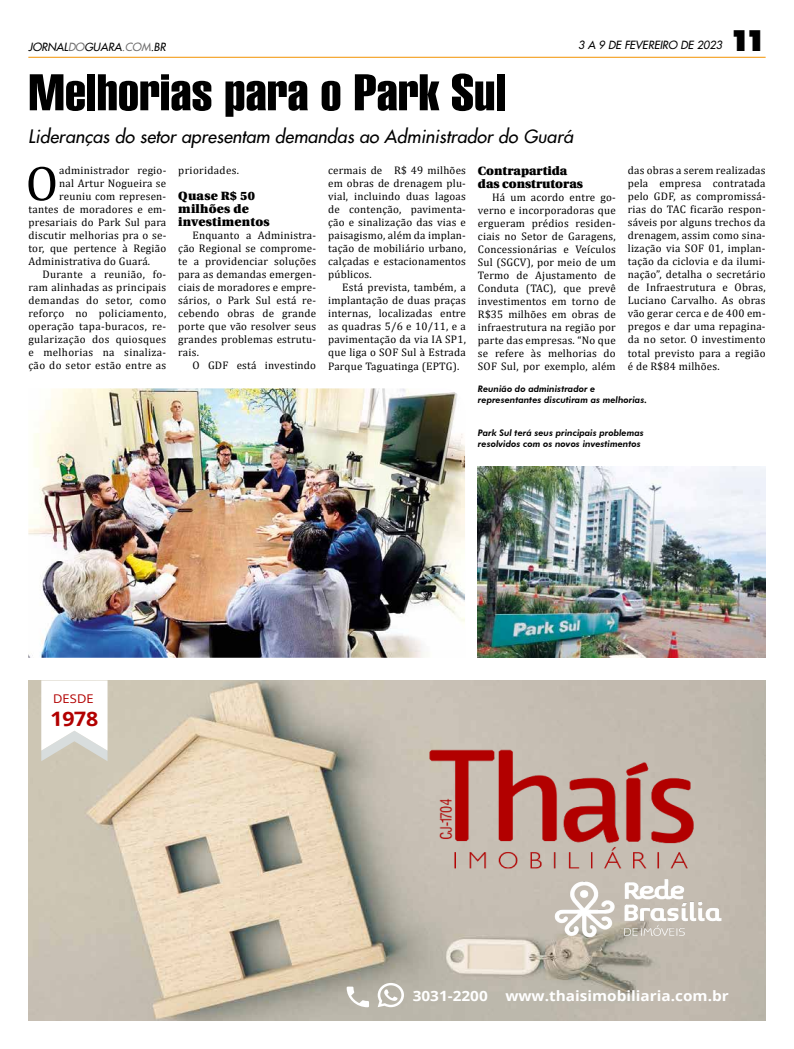
<style>
.page{position:relative;width:794px;height:1049px;background:#fff}
.page>*{position:absolute;margin:0;border:0;box-sizing:border-box;transform-origin:0 0}
.t1{font:50px "Swiss 911 BT Extra Compressed";color:#000;scale:1.25 1}
.t2{font:50px "Cambria";color:#000}
.t3{font:900 29.6px "Futura BT";color:#000}
.t4{font:700 19.8px "Open Sans";color:#b20000;scale:1.08 1}
.t5{font:italic 18px "Futura 2";color:#000}
.t6{font:700 14.2px "Open Sans";color:#fff;scale:1.08 1}
.t7{font:900 12px/13px "Utopia";letter-spacing:.02em;color:#000}
.t8{font:900 12px/13px "Utopia";color:#000}
.t9{font:12px "Open Sans";color:#b20000;scale:1.08 1}
.t10{font:11px/13px "Cambria";letter-spacing:.02em;color:#000;text-align:justify}
.t11{font:italic 11px "Futura 2";color:#000}
.t12{font:italic 800 9px/11px "Futura BT";color:#000}
.s1{color:#706f6f}
</style>
<div class="page">
<hr style="left:28px;top:57px;width:737px;height:1px;background:#f39200">
<img style="left:28px;top:680px;width:737px;height:340px">
<img style="left:378px;top:690px;width:367px;height:191px">
<img style="left:532px;top:869px;width:206px;height:82px">
<svg style="left:41px;top:680px;width:66px;height:81px"></svg>
<svg style="left:378px;top:983px;width:26px;height:24px"></svg>
<svg style="left:347px;top:986px;width:22px;height:21px"></svg>
<img style="left:28px;top:388px;width:437px;height:270px">
<img style="left:478px;top:467px;width:287px;height:191px">
<p class="t11" style="left:28px;top:39px;width:139px">JORNAL<span class="s1">DO</span>GUARA<span class="s1">.COM</span>.BR</p>
<p class="t11" style="left:578px;top:37px;width:145px">3 A 9 DE FEVEREIRO DE 2023</p>
<h2 class="t3" style="left:730px;top:22px;width:37px">11</h2>
<h1 class="t1" style="left:28px;top:64px;width:383px">Melhorias para o Park Sul</h1>
<h3 class="t5" style="left:28px;top:124px;width:546px">Lideranças do setor apresentam demandas ao Administrador do Guará</h3>
<h1 class="t2" style="left:26px;top:154px;width:34px">O</h1>
<p class="t10" style="left:59px;top:164px;width:109px">administrador regio-</p>
<p class="t10" style="left:59px;top:177px;width:108px">nal Artur Nogueira se</p>
<p class="t10" style="left:59px;top:190px;width:109px">reuniu com represen-</p>
<p class="t10" style="left:28px;top:203px;width:139px">tantes de moradores e em-</p>
<p class="t10" style="left:28px;top:216px;width:139px">presariais do Park Sul para</p>
<p class="t10" style="left:28px;top:229px;width:139px">discutir melhorias pra o se-</p>
<p class="t10" style="left:28px;top:242px;width:139px">tor, que pertence à Região</p>
<p class="t10" style="left:28px;top:255px;width:123px">Administrativa do Guará.</p>
<p class="t10" style="left:43px;top:268px;width:125px">Durante a reunião, fo-</p>
<p class="t10" style="left:28px;top:281px;width:139px">ram alinhadas as principais</p>
<p class="t10" style="left:28px;top:294px;width:139px">demandas do setor, como</p>
<p class="t10" style="left:28px;top:307px;width:139px">reforço no policiamento,</p>
<p class="t10" style="left:28px;top:320px;width:139px">operação tapa-buracos, re-</p>
<p class="t10" style="left:28px;top:333px;width:139px">gularização dos quiosques</p>
<p class="t10" style="left:28px;top:346px;width:139px">e melhorias na sinaliza-</p>
<p class="t10" style="left:28px;top:359px;width:139px">ção do setor estão entre as</p>
<p class="t10" style="left:178px;top:164px;width:62px">prioridades.</p>
<p class="t7" style="left:178px;top:190px;width:93px">Quase R$ 50 milhões de investimentos</p>
<p class="t10" style="left:178px;top:229px;width:139px;text-indent:14px">Enquanto a Administra&shy;ção Regional se comprome&shy;te a providenciar soluções para as demandas emergen&shy;ciais de moradores e empre&shy;sários, o Park Sul está re&shy;cebendo obras de grande porte que vão resolver seus grandes problemas estrutu&shy;rais.</p>
<p class="t10" style="left:192px;top:359px;width:125px">O GDF está investindo</p>
<p class="t10" style="left:328px;top:164px;width:139px">cermais de R$ 49 milhões em obras de drenagem plu&shy;vial, incluindo duas lagoas de contenção, pavimenta&shy;ção e sinalização das vias e paisagismo, além da implan&shy;tação de mobiliário urbano, calçadas e estacionamentos públicos.</p>
<p class="t10" style="left:328px;top:281px;width:139px;text-indent:14px">Está prevista, também, a implantação de duas praças internas, localizadas entre as quadras 5/6 e 10/11, e a pavimentação da via IA SP1, que liga o SOF Sul à Estrada Parque Taguatinga (EPTG).</p>
<p class="t8" style="left:478px;top:164px;width:106px">Contrapartida das construtoras</p>
<p class="t10" style="left:478px;top:191px;width:139px;text-indent:14px">Há um acordo entre go&shy;verno e incorporadoras que ergueram prédios residen&shy;ciais no Setor de Garagens, Concessionárias e Veículos Sul (SGCV), por meio de um Termo de Ajustamento de Conduta (TAC), que prevê investimentos em torno de R$35 milhões em obras de infraestrutura na região por parte das empresas. “No que se refere às melhorias do SOF Sul, por exemplo, além</p>
<p class="t10" style="left:628px;top:164px;width:139px">das obras a serem realizadas pela empresa contratada pelo GDF, as compromissá&shy;rias do TAC ficarão respon&shy;sáveis por alguns trechos da drenagem, assim como sina&shy;lização via SOF 01, implan&shy;tação da ciclovia e da ilumi&shy;nação”, detalha o secretário de Infraestrutura e Obras, Luciano Carvalho. As obras vão gerar cerca e de 400 em&shy;pregos e dar uma repagina&shy;da no setor. O investimento total previsto para a região é de R$84 milhões.</p>
<p class="t9" style="left:53px;top:691px;width:39px;rotate:-1deg">DESDE</p>
<h3 class="t4" style="left:50px;top:705px;width:46px;rotate:-1deg">1978</h3>
<p class="t12" style="left:478px;top:383px;width:171px">Reunião do administrador e representantes discutiram as melhorias.</p>
<p class="t12" style="left:478px;top:427px;width:167px">Park Sul terá seus principais problemas resolvidos com os novos investimentos</p>
<p class="t6" style="left:413px;top:985px;width:71px">3031-2200</p>
<p class="t6" style="left:505px;top:985px;width:208px">www.thaisimobiliaria.com.br</p>
</div>
